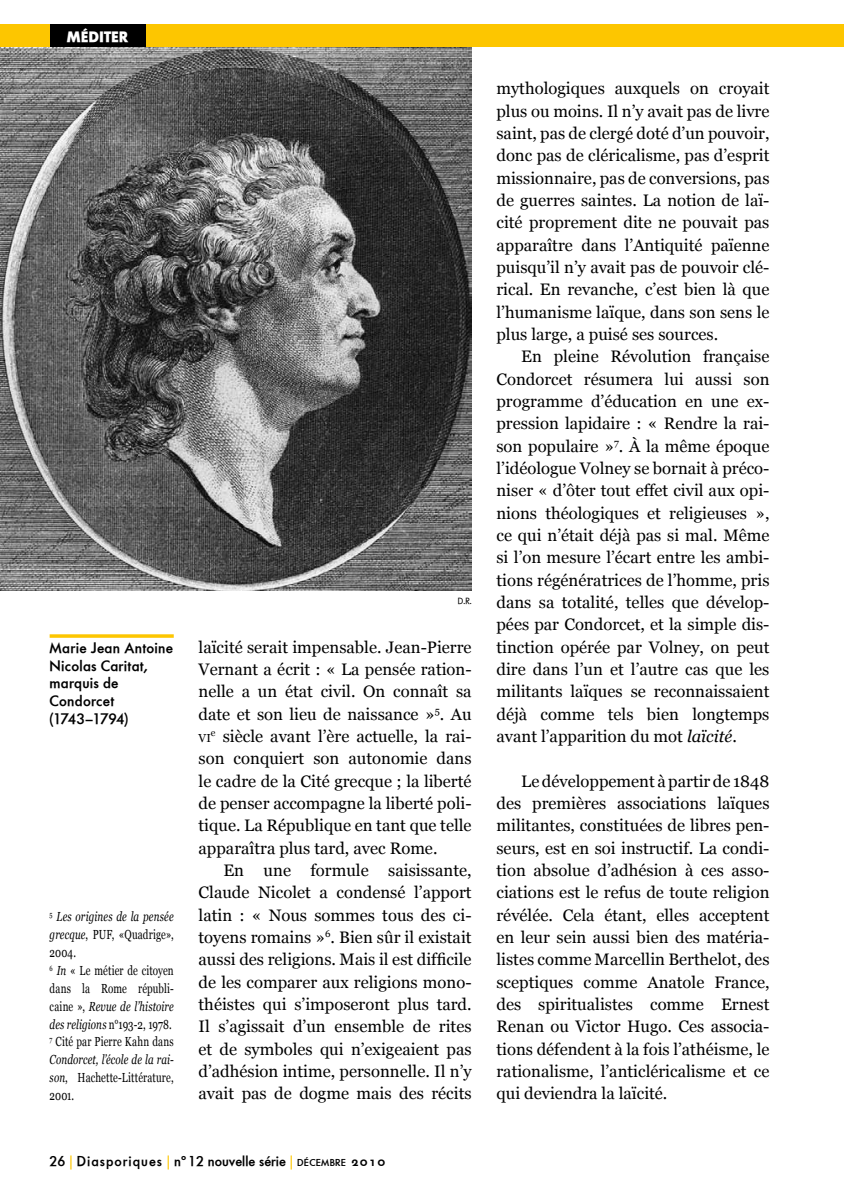
<style>
.page{position:relative;width:844px;height:1191px;background:#fff}
.page>*{position:absolute;margin:0;border:0;box-sizing:border-box;transform-origin:0 0}
.t1{font:16.62px/22.4px "Georgia";color:#000;text-align:justify}
.t2{font:14.88px/17.8px "Futura Serie BQ Medium";letter-spacing:.015em;color:#000}
.t3{font:14.7px "Futura Serie BQ Bold";color:#fff}
.t4{font:14px "Futura Serie BQ Medium";color:#000}
.t5{font:13.12px/17.8px "Georgia";letter-spacing:.01em;color:#000;scale:.75 1}
.t6{font:11.72px "Georgia";color:#000}
.t7{font:8.75px "Futura Serie BQ Book";color:#000}
.s1{font-style:italic}
.s2{font-family:"Futura Serie BQ Book";color:#fdc600}
.s3{font-family:"Futura Serie BQ Medium SC";font-size:9.8px}
.s4{font-family:"Futura Serie BQ Medium SC"}
</style>
<div class="page">
<div style="left:0;top:25px;width:843px;height:22px;background:#fdc600"></div>
<svg style="left:843px;top:25px;width:1px;height:22px"></svg>
<div style="left:50px;top:25px;width:96px;height:22px;background:#000"></div>
<svg style="left:50px;top:634px;width:124px;height:4px"></svg>
<img style="left:0;top:47px;width:471px;height:544px">
<p class="t3" style="left:67px;top:27px;width:63px">MÉDITER</p>
<p class="t2" style="left:50px;top:639px;width:125px">Marie Jean Antoine<br>Nicolas Caritat, marquis de<br>Condorcet (1743–1794)</p>
<p class="t5" style="left:50px;top:908px;width:167px"><sup>5</sup> <span class="s1">Les origines de la pensée grecque</span>, PUF, «Quadrige»,<br>2004.<br><sup>6</sup> <span class="s1">In</span> « Le métier de citoyen dans la Rome républi&shy;caine », <span class="s1">Revue de l’histoire des religions</span> n°193-2, 1978.<br><sup>7</sup> Cité par Pierre Kahn dans<br><span class="s1">Condorcet, l’école de la rai&shy;son</span>, Hachette-Littérature,<br>2001.</p>
<p class="t7" style="left:457px;top:595px;width:15px">D.R.</p>
<p class="t1" style="left:198px;top:635px;width:274px">laïcité serait impensable. Jean-Pierre Vernant a écrit : « La pensée ration&shy;nelle a un état civil. On connaît sa date et son lieu de naissance »<sup>5</sup>. Au</p>
<p class="t6" style="left:198px;top:731px;width:14px">vi</p>
<p class="t1" style="left:198px;top:725px;width:274px;text-indent:12px"><sup>e</sup> siècle avant l’ère actuelle, la rai&shy;son conquiert son autonomie dans le cadre de la Cité grecque ; la liberté de penser accompagne la liberté poli&shy;tique. La République en tant que telle apparaîtra plus tard, avec Rome.</p>
<p class="t1" style="left:198px;top:859px;width:274px;text-indent:25px">En une formule saisissante, Claude Nicolet a condensé l’apport latin : « Nous sommes tous des ci&shy;toyens romains »<sup>6</sup>. Bien sûr il existait aussi des religions. Mais il est difficile de les comparer aux religions mono&shy;théistes qui s’imposeront plus tard.<br>Il s’agissait d’un ensemble de rites et de symboles qui n’exigeaient pas d’adhésion intime, personnelle. Il n’y avait pas de dogme mais des récits</p>
<p class="t4" style="left:50px;top:1153px;width:337px">26 <span class="s2">|</span> Diasporiques <span class="s2">|</span> nº12 nouvelle série <span class="s2">|</span> <span class="s3">DÉCEMBRE</span> <span class="s4">2010</span></p>
<p class="t1" style="left:496px;top:77px;width:274px">mythologiques auxquels on croyait plus ou moins. Il n’y avait pas de livre saint, pas de clergé doté d’un pouvoir, donc pas de cléricalisme, pas d’esprit missionnaire, pas de conversions, pas de guerres saintes. La notion de laï&shy;cité proprement dite ne pouvait pas apparaître dans l’Antiquité païenne puisqu’il n’y avait pas de pouvoir clé&shy;rical. En revanche, c’est bien là que l’humanisme laïque, dans son sens le plus large, a puisé ses sources.</p>
<p class="t1" style="left:496px;top:345px;width:274px;text-indent:25px">En pleine Révolution française Condorcet résumera lui aussi son programme d’éducation en une ex&shy;pression lapidaire : « Rendre la rai&shy;son populaire »<sup>7</sup>. À la même époque l’idéologue Volney se bornait à préco&shy;niser « d’ôter tout effet civil aux opi&shy;nions théologiques et religieuses », ce qui n’était déjà pas si mal. Même si l’on mesure l’écart entre les ambi&shy;tions régénératrices de l’homme, pris dans sa totalité, telles que dévelop&shy;pées par Condorcet, et la simple dis&shy;tinction opérée par Volney, on peut dire dans l’un et l’autre cas que les militants laïques se reconnaissaient déjà comme tels bien longtemps avant l’apparition du mot <span class="s1">laïcité</span>.</p>
<p class="t1" style="left:496px;top:769px;width:274px;text-indent:25px">Le développement à partir de 1848 des premières associations laïques militantes, constituées de libres pen&shy;seurs, est en soi instructif. La condi&shy;tion absolue d’adhésion à ces asso&shy;ciations est le refus de toute religion révélée. Cela étant, elles acceptent en leur sein aussi bien des matéria&shy;listes comme Marcellin Berthelot, des sceptiques comme Anatole France, des spiritualistes comme Ernest Renan ou Victor Hugo. Ces associa&shy;tions défendent à la fois l’athéisme, le rationalisme, l’anticléricalisme et ce qui deviendra la laïcité.</p>
</div>
